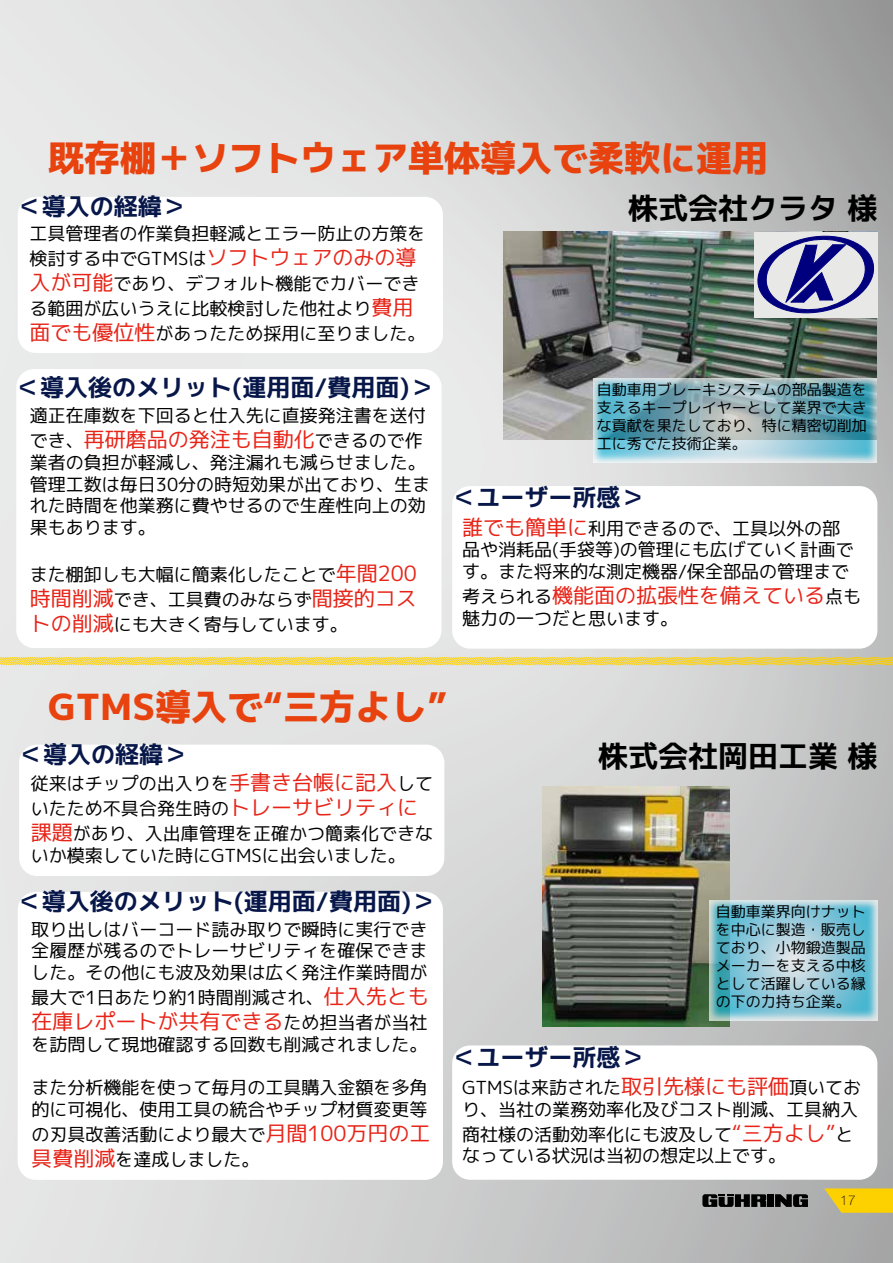
<style>
.page{position:relative;width:893px;height:1263px;background:#fff}
.page>*{position:absolute;margin:0;border:0;box-sizing:border-box;transform-origin:0 0}
.t1{font:36px "mplus 1 p heavy";color:#e8420e}
.t2{font:30px "mplus 1 p bold";color:#000}
.t3{font:24px "mplus 1 p bold";color:#071749}
.t4{font:21px "mplus 1 p regular";color:#e72418}
.t5{font:18px/21.6px "mplus 1 p regular";color:#000}
.t6{font:15px/18px "mplus 1 p regular";color:#000;text-align:justify}
.t7{font:100 13.5px "Helvetica Neue LTW1 G";color:#000}
.s1{font-size:21px;color:#e72418}
.s2{font-size:18px;color:#000}
</style>
<div class="page">
<img style="left:0;top:0;width:893px;height:1263px">
<img style="left:543px;top:786px;width:187px;height:240px">
<div style="left:19px;top:745px;width:425px;height:131px;background:#fff;border-radius:18px"></div>
<div style="left:18px;top:892px;width:425px;height:288px;background:#fff;border-radius:18px"></div>
<div style="left:452px;top:1045px;width:425px;height:135px;background:#fff;border-radius:18px"></div>
<svg style="left:705px;top:895px;width:174px;height:126px;background:#8ec5d3"></svg>
<img style="left:504px;top:232px;width:373px;height:207px">
<div style="left:18px;top:197px;width:425px;height:156px;background:#fff;border-radius:18px"></div>
<div style="left:16px;top:369px;width:425px;height:279px;background:#fff;border-radius:18px"></div>
<div style="left:452px;top:486px;width:425px;height:163px;background:#fff;border-radius:18px"></div>
<svg style="left:589px;top:373px;width:289px;height:90px;background:#89b5c0"></svg>
<svg style="left:754px;top:232px;width:123px;height:85px;background:#9c9cc4"></svg>
<svg style="left:0;top:656px;width:893px;height:10px;background:#ecd672"></svg>
<svg style="left:824px;top:1188px;width:69px;height:25px;background:#f0ca1a"></svg>
<div style="left:768px;top:1194px;width:6px;height:13px;background:#000"></div>
<svg style="left:775px;top:1194px;width:33px;height:13px"></svg>
<svg style="left:702px;top:1194px;width:64px;height:13px"></svg>
<h1 class="t1" style="left:48px;top:132px;width:721px">既存棚＋ソフトウェア単体導入で柔軟に運用</h1>
<h2 class="t2" style="left:628px;top:187px;width:251px">株式会社クラタ 様</h2>
<h3 class="t3" style="left:18px;top:189px;width:169px">＜導入の経緯＞</h3>
<p class="t5" style="left:30px;top:220px;width:398px;line-height:25.2px">工具管理者の作業負担軽減とエラー防止の方策を検討する中でGTMSは<span class="s1">ソフトウェアのみの導入が可能</span>であり、デフォルト機能でカバーできる範囲が広いうえに比較検討した他社より<span class="s1">費用面でも優位性</span>があったため採用に至りました。</p>
<h3 class="t3" style="left:16px;top:370px;width:419px">＜導入後のメリット(運用面/費用面)＞</h3>
<p class="t5" style="left:30px;top:405px;width:398px">適正在庫数を下回ると仕入先に直接発注書を送付</p>
<p class="t4" style="left:30px;top:425px;width:395px"><span class="s2">でき、</span>再研磨品の発注も自動化<span class="s2">できるので作</span></p>
<p class="t5" style="left:30px;top:451px;width:402px">業者の負担が軽減し、発注漏れも減らせました。管理工数は毎日30分の時短効果が出ており、生まれた時間を他業務に費やせるので生産性向上の効果もあります。</p>
<p class="t5" style="left:30px;top:561px;width:389px;line-height:25.2px;text-align:justify">また棚卸しも大幅に簡素化したことで<span class="s1">年間200時間削減</span>でき、工具費のみならず<span class="s1">間接的コストの削減</span>にも大きく寄与しています。</p>
<p class="t6" style="left:597px;top:381px;width:271px">自動車用ブレーキシステムの部品製造を支えるキープレイヤーとして業界で大きな貢献を果たしており、特に精密切削加工に秀でた技術企業。</p>
<h3 class="t3" style="left:453px;top:480px;width:193px">＜ユーザー所感＞</h3>
<p class="t5" style="left:462px;top:517px;width:393px"><span class="s1">誰でも簡単に</span>利用できるので、工具以外の部品や消耗品(手袋等)の管理にも広げていく計画です。また将来的な測定機器/保全部品の管理まで</p>
<p class="t4" style="left:462px;top:580px;width:400px"><span class="s2">考えられる</span>機能面の拡張性を備えている<span class="s2">点も</span></p>
<p class="t5" style="left:462px;top:607px;width:217px">魅力の一つだと思います。</p>
<h1 class="t1" style="left:48px;top:681px;width:401px">GTMS導入で“三方よし”</h1>
<h3 class="t3" style="left:19px;top:737px;width:169px">＜導入の経緯＞</h3>
<p class="t5" style="left:31px;top:770px;width:404px;line-height:25.2px">従来はチップの出入りを<span class="s1">手書き台帳に記入</span>していたため不具合発生時の<span class="s1">トレーサビリティに課題</span>があり、入出庫管理を正確かつ簡素化できな</p>
<p class="t5" style="left:31px;top:844px;width:376px">いか模索していた時にGTMSに出会いました。</p>
<h2 class="t2" style="left:598px;top:735px;width:281px">株式会社岡田工業 様</h2>
<h3 class="t3" style="left:18px;top:884px;width:419px">＜導入後のメリット(運用面/費用面)＞</h3>
<p class="t5" style="left:31px;top:918px;width:398px;text-align:justify">取り出しはバーコード読み取りで瞬時に実行でき全履歴が残るのでトレーサビリティを確保できました。その他にも波及効果は広く発注作業時間が</p>
<p class="t5" style="left:31px;top:987px;width:399px">最大で1日あたり約1時間削減され、<span class="s1">仕入先とも</span></p>
<p class="t4" style="left:31px;top:1007px;width:398px">在庫レポートが共有できる<span class="s2">ため担当者が当社</span></p>
<p class="t5" style="left:31px;top:1034px;width:397px">を訪問して現地確認する回数も削減されました。</p>
<p class="t5" style="left:31px;top:1077px;width:397px">また分析機能を使って毎月の工具購入金額を多角的に可視化、使用工具の統合やチップ材質変更等</p>
<p class="t5" style="left:31px;top:1122px;width:401px;line-height:25.2px">の刃具改善活動により最大で<span class="s1">月間100万円の工具費削減</span>を達成しました。</p>
<h3 class="t3" style="left:453px;top:1040px;width:193px">＜ユーザー所感＞</h3>
<p class="t6" style="left:716px;top:902px;width:151px">自動車業界向けナットを中心に製造・販売しており、小物鍛造製品メーカーを支える中核として活躍している縁の下の力持ち企業。</p>
<p class="t5" style="left:462px;top:1076px;width:400px">GTMSは来訪された<span class="s1">取引先様にも評価</span>頂いており、当社の業務効率化及びコスト削減、工具納入</p>
<p class="t5" style="left:462px;top:1123px;width:393px">商社様の活動効率化にも波及して<span class="s1">“三方よし”</span>となっている状況は当初の想定以上です。</p>
<p class="t7" style="left:840px;top:1192px;width:17px">17</p>
</div>
